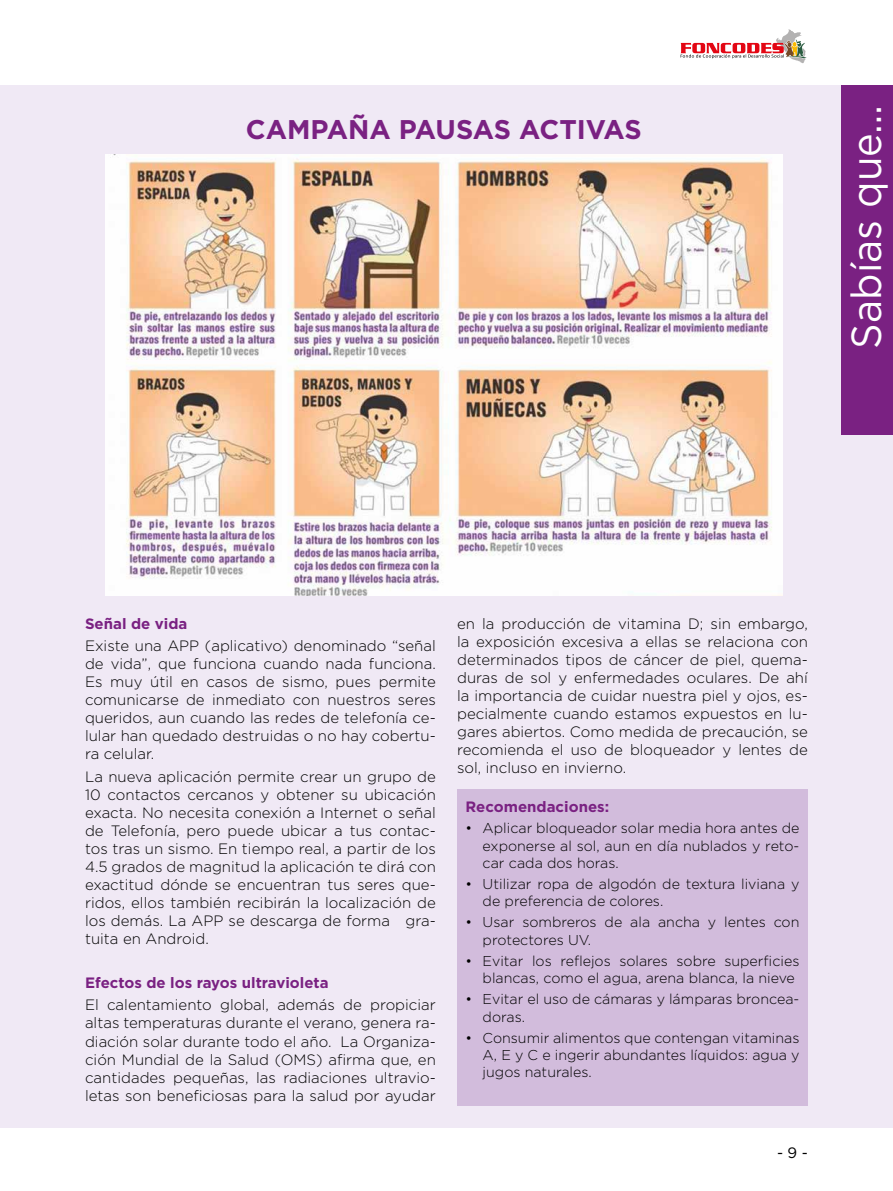
<style>
.page{position:relative;width:893px;height:1191px;background:#fff}
.page>*{position:absolute;margin:0;border:0;box-sizing:border-box;transform-origin:0 0}
.t1{font:42px "Gotham";color:#fff;scale:.95 1}
.t2{font:700 27px "Gotham";color:#7a2182}
.t3{font:300 15px/18px "Gotham";color:#000;text-align:justify}
.t4{font:700 15px "Gotham";color:#7a2182}
.t5{font:15px "Gotham";color:#000}
.t6{font:300 14.25px/17.1px "Gotham";color:#000}
</style>
<div class="page">
<div style="left:0;top:85px;width:893px;height:1042px;background:#f0e9f5"></div>
<svg style="left:681px;top:29px;width:126px;height:34px"></svg>
<img style="left:106px;top:154px;width:676px;height:441px">
<div style="left:457px;top:789px;width:351px;height:317px;background:#d2bcdc"></div>
<div style="left:842px;top:85px;width:51px;height:350px;background:#7a2182"></div>
<h2 class="t2" style="left:246px;top:111px;width:397px">CAMPAÑA PAUSAS ACTIVAS</h2>
<h1 class="t1" style="left:839px;top:348px;width:258px;rotate:-90deg">Sabías que…</h1>
<p class="t4" style="left:85px;top:614px;width:104px">Señal de vida</p>
<p class="t3" style="left:85px;top:636px;width:352px">Existe una APP (aplicativo) denominado “señal de vida”, que funciona cuando nada funciona.<br>Es muy útil en casos de sismo, pues permite comunicarse de inmediato con nuestros seres queridos, aun cuando las redes de telefonía ce&shy;lular han quedado destruidas o no hay cobertu&shy;ra celular.</p>
<p class="t3" style="left:85px;top:767px;width:352px">La nueva aplicación permite crear un grupo de 10 contactos cercanos y obtener su ubicación exacta. No necesita conexión a Internet o señal de Telefonía, pero puede ubicar a tus contac&shy;tos tras un sismo. En tiempo real, a partir de los 4.5 grados de magnitud la aplicación te dirá con exactitud dónde se encuentran tus seres que&shy;ridos, ellos también recibirán la localización de los demás. La APP se descarga de forma gra&shy;tuita en Android.</p>
<p class="t4" style="left:85px;top:973px;width:245px">Efectos de los rayos ultravioleta</p>
<p class="t3" style="left:85px;top:995px;width:352px">El calentamiento global, además de propiciar altas temperaturas durante el verano, genera ra&shy;diación solar durante todo el año. La Organiza&shy;ción Mundial de la Salud (OMS) afirma que, en cantidades pequeñas, las radiaciones ultravio&shy;letas son beneficiosas para la salud por ayudar</p>
<p class="t3" style="left:457px;top:614px;width:352px">en la producción de vitamina D; sin embargo, la exposición excesiva a ellas se relaciona con determinados tipos de cáncer de piel, quema&shy;duras de sol y enfermedades oculares. De ahí la importancia de cuidar nuestra piel y ojos, es&shy;pecialmente cuando estamos expuestos en lu&shy;gares abiertos. Como medida de precaución, se recomienda el uso de bloqueador y lentes de sol, incluso en invierno.</p>
<p class="t4" style="left:466px;top:797px;width:145px">Recomendaciones:</p>
<p class="t6" style="left:483px;top:819px;width:318px;text-align:justify;text-indent:-17px">• Aplicar bloqueador solar media hora antes de exponerse al sol, aun en día nublados y reto&shy;car cada dos horas.</p>
<p class="t6" style="left:483px;top:875px;width:318px;text-indent:-17px">• Utilizar ropa de algodón de textura liviana y de preferencia de colores.</p>
<p class="t6" style="left:483px;top:913px;width:318px;text-indent:-17px">• Usar sombreros de ala ancha y lentes con protectores UV.</p>
<p class="t6" style="left:483px;top:952px;width:318px;text-indent:-17px">• Evitar los reflejos solares sobre superficies blancas, como el agua, arena blanca, la nieve</p>
<p class="t6" style="left:483px;top:990px;width:318px;text-indent:-17px">• Evitar el uso de cámaras y lámparas broncea&shy;doras.</p>
<p class="t6" style="left:483px;top:1029px;width:318px;text-align:justify;text-indent:-17px">• Consumir alimentos que contengan vitaminas A, E y C e ingerir abundantes líquidos: agua y jugos naturales.</p>
<p class="t5" style="left:777px;top:1143px;width:32px">- 9 -</p>
</div>
